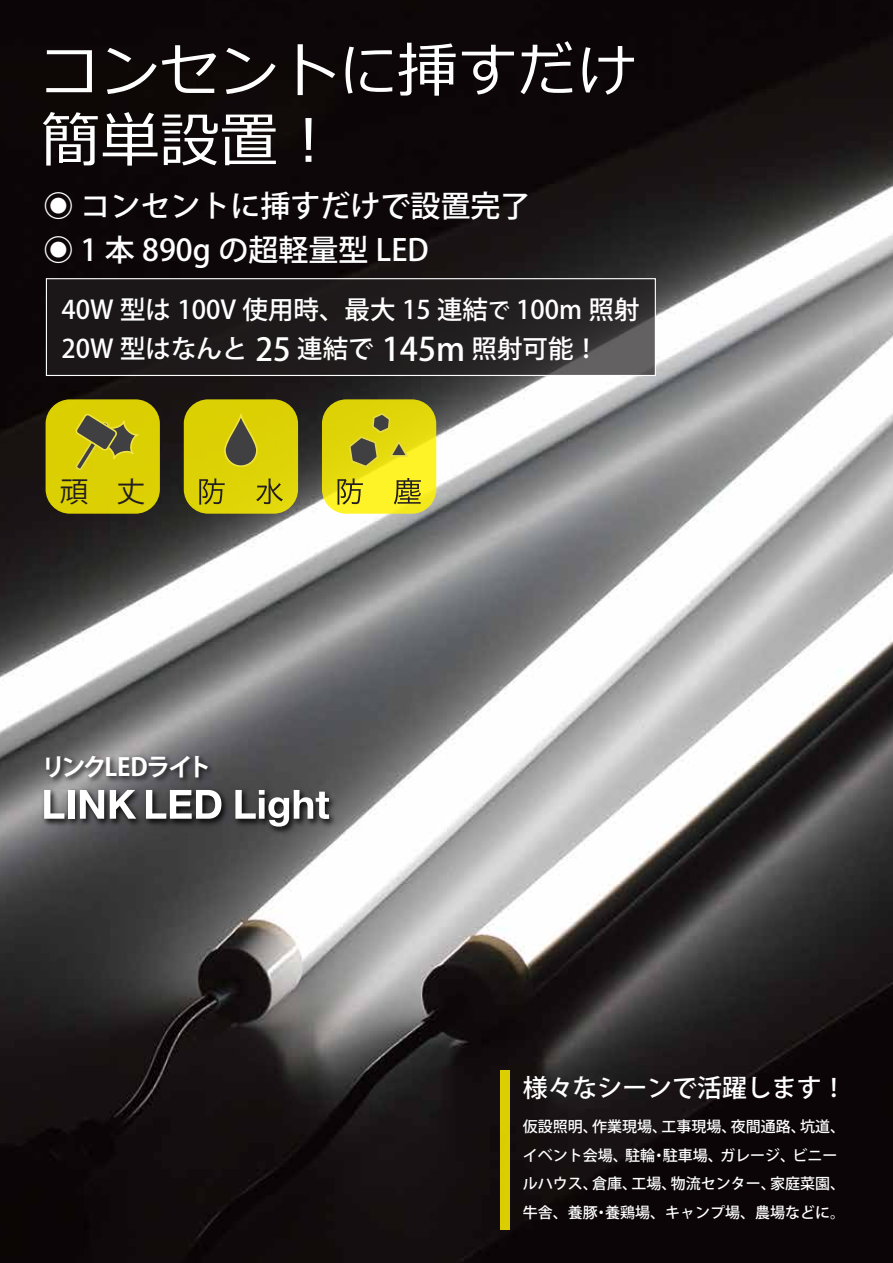
<style>
.page{position:relative;width:893px;height:1263px;background:#fff}
.page>*{position:absolute;margin:0;border:0;box-sizing:border-box;transform-origin:0 0}
.t1{font:59.4px/69.8px "Meiryo";color:#fff}
.t2{font:500 30px "Koz Go Pro";color:#fff}
.t3{font:28.5px "Koz Go Pr 6 N";color:#221e1f}
.t4{font:500 25.5px/39.5px "Koz Go Pro";color:#fff}
.t5{font:500 24.9px "Koz Go Pro";color:#fff}
.t6{font:700 24.6px "Koz Go Pro";letter-spacing:-.105em;color:#fff}
.t7{font:500 15px/28.5px "Koz Go Pro";color:#fff}
.s1{font-size:21.75px}
.s2{font-size:31.5px}
.s3{font-size:32.25px}
</style>
<div class="page">
<img style="left:0;top:0;width:893px;height:1263px">
<div style="left:46px;top:399px;width:114px;height:115px;background:#dbd003;border-radius:24px"></div>
<svg style="left:75px;top:413px;width:64px;height:57px"></svg>
<div style="left:184px;top:399px;width:114px;height:115px;background:#ddd104;border-radius:24px"></div>
<svg style="left:199px;top:478px;width:26px;height:27px"></svg>
<svg style="left:256px;top:478px;width:27px;height:26px"></svg>
<svg style="left:225px;top:415px;width:32px;height:51px"></svg>
<div style="left:224px;top:414px;width:34px;height:53px;border:2px solid #f2e442;border-radius:16px"></div>
<svg style="left:322px;top:399px;width:114px;height:115px;background:#ece116"></svg>
<svg style="left:348px;top:412px;width:62px;height:56px;background:#c0b81d"></svg>
<svg style="left:337px;top:478px;width:26px;height:27px"></svg>
<svg style="left:394px;top:478px;width:27px;height:26px"></svg>
<div style="left:500px;top:1070px;width:10px;height:160px;background:#dace01"></div>
<img style="left:38px;top:749px;width:309px;height:103px">
<svg style="left:44px;top:790px;width:20px;height:29px"></svg>
<div style="left:68px;top:790px;width:6px;height:29px;background:#fff"></div>
<svg style="left:80px;top:790px;width:24px;height:29px"></svg>
<svg style="left:110px;top:790px;width:26px;height:29px"></svg>
<svg style="left:146px;top:790px;width:75px;height:29px"></svg>
<svg style="left:235px;top:790px;width:94px;height:37px"></svg>
<div style="left:46px;top:279px;width:609px;height:96px;background:#221e1f"></div>
<div style="left:46px;top:278px;width:610px;height:98px;border:1px solid #fff"></div>
<h1 class="t1" style="left:41px;top:39px;width:596px">コンセントに挿すだけ簡単設置︕</h1>
<h2 class="t2" style="left:44px;top:187px;width:488px">◉ コンセントに挿すだけで設置完了</h2>
<h2 class="t2" style="left:44px;top:230px;width:386px">◉ 1 本 890g の超軽量型 LED</h2>
<h3 class="t4" style="left:62px;top:291px;width:579px">40W 型は 100V 使用時、最大 15 連結<span class="s1">で</span> 100m 照射<br>20W 型はなんと <span class="s2">25</span> 連結で <span class="s3">145m</span> 照射可能！</h3>
<h3 class="t3" style="left:60px;top:475px;width:87px">頑　丈</h3>
<h3 class="t6" style="left:41px;top:751px;width:172px">リンクLEDライト</h3>
<h3 class="t5" style="left:523px;top:1072px;width:325px">様々なシーンで活躍します！</h3>
<p class="t7" style="left:523px;top:1113px;width:324px">仮設照明、作業現場、工事現場、夜間通路、坑道、イベント会場、駐輪・駐車場、ガレージ、ビニールハウス、倉庫、工場、物流センター、家庭菜園、牛舎、養豚・養鶏場、キャンプ場、農場などに。</p>
</div>
